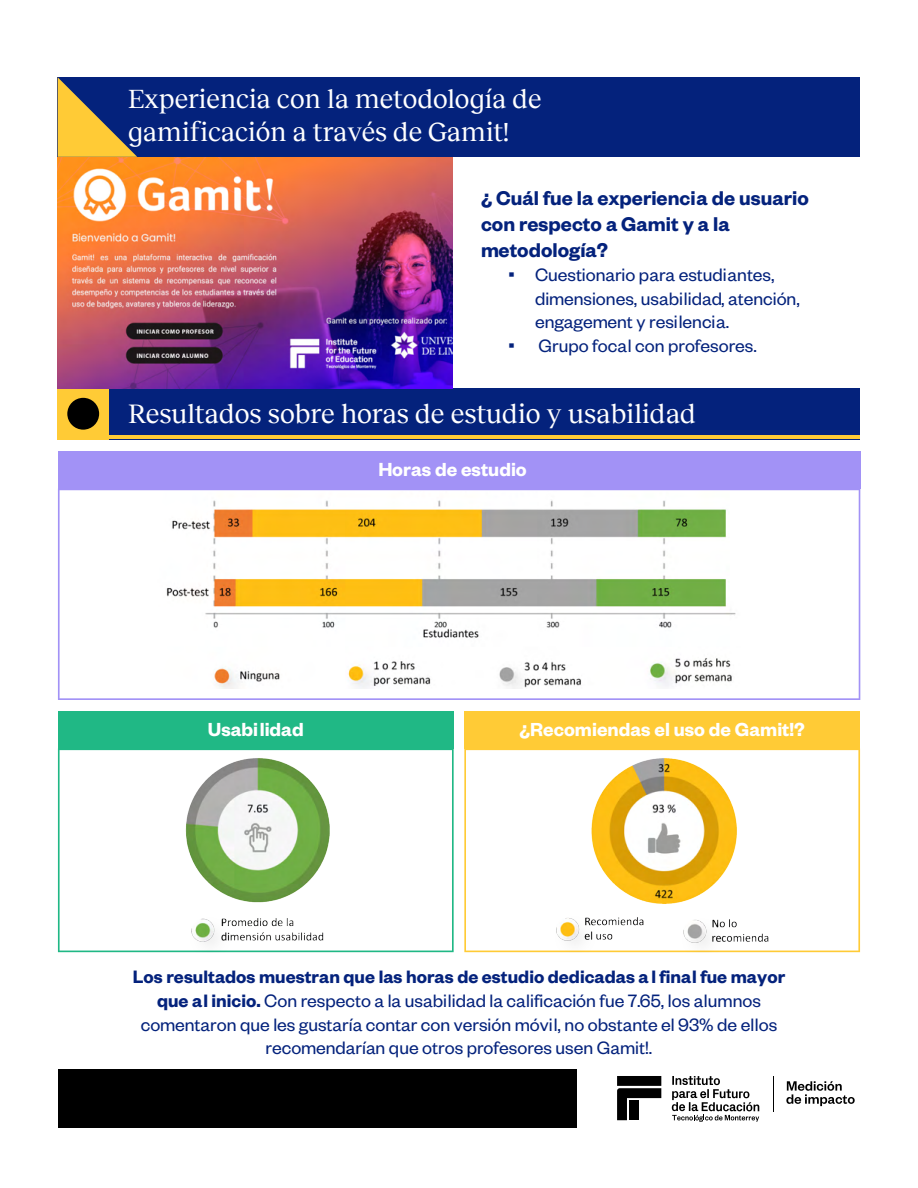
<style>
.page{position:relative;width:918px;height:1188px;background:#fff}
.page>*{position:absolute;margin:0;border:0;box-sizing:border-box;transform-origin:0 0}
.t1{font:27.45px "Reckless";color:#fff}
.t2{font:27px/32.4px "Reckless";color:#fff}
.t3{font:600 21.9px/26.2px "Founders Grotesk";color:#04227c}
.t4{font:600 20.85px "Founders Grotesk";color:#fff}
.t5{font:19.65px/23.7px "Founders Grotesk";color:#04227c}
.s1{font-family:"Times New Roman"}
.s2{font-weight:600}
</style>
<div class="page">
<svg style="left:786px;top:1081px;width:69px;height:25px"></svg>
<hr style="left:773px;top:1076px;width:1px;height:35px;background:#000">
<svg style="left:672px;top:1076px;width:87px;height:46px"></svg>
<div style="left:617px;top:1076px;width:44px;height:10px;background:#000"></div>
<svg style="left:617px;top:1088px;width:44px;height:32px"></svg>
<div style="left:58px;top:1070px;width:519px;height:58px;background:#000"></div>
<div style="left:58px;top:711px;width:396px;height:37px;background:#20b885"></div>
<svg style="left:58px;top:748px;width:396px;height:204px"></svg>
<div style="left:464px;top:711px;width:396px;height:37px;background:#ffcb36"></div>
<svg style="left:464px;top:748px;width:396px;height:204px"></svg>
<img style="left:554px;top:749px;width:226px;height:203px">
<img style="left:141px;top:748px;width:188px;height:204px">
<div style="left:58px;top:388px;width:802px;height:51px;background:#04227c"></div>
<hr style="left:58px;top:436px;width:802px;height:3px;background:#ffcb36">
<div style="left:58px;top:388px;width:51px;height:51px;background:#ffcb36"></div>
<div style="left:67px;top:398px;width:32px;height:32px;background:#000;border-radius:50%"></div>
<div style="left:58px;top:451px;width:802px;height:38px;background:#a292f6"></div>
<svg style="left:58px;top:489px;width:802px;height:211px"></svg>
<img style="left:158px;top:492px;width:590px;height:196px">
<img style="left:58px;top:157px;width:395px;height:231px">
<div style="left:58px;top:77px;width:802px;height:80px;background:#04227c"></div>
<svg style="left:58px;top:77px;width:79px;height:80px"></svg>
<h2 class="t2" style="left:128px;top:82px;width:415px">Experiencia con la metodología de gamificación a través de Gamit!</h2>
<p class="t3" style="left:481px;top:183px;width:329px">¿ Cuál fue la experiencia de usuario con respecto a Gamit y a la metodología?</p>
<p class="t5" style="left:535px;top:262px;width:266px;text-indent:-27px"><span class="s1">▪</span> Cuestionario para estudiantes, dimensiones, usabilidad, atención, engagement y resilencia.</p>
<p class="t5" style="left:508px;top:333px;width:250px"><span class="s1">▪</span> Grupo focal con profesores.</p>
<h1 class="t1" style="left:128px;top:394px;width:569px">Resultados sobre horas de estudio y usabilidad</h1>
<p class="t4" style="left:379px;top:456px;width:150px">Horas de estudio</p>
<p class="t4" style="left:208px;top:716px;width:97px">Usabilidad</p>
<p class="t4" style="left:520px;top:716px;width:287px">¿Recomiendas el uso de Gamit!?</p>
<p class="t5" style="left:133px;top:964px;width:654px;text-align:center"><span class="s2">Los resultados muestran que las horas de estudio dedicadas a l final fue mayor que al inicio.</span> Con respecto a la usabilidad la calificación fue 7.65, los alumnos comentaron que les gustaría contar con versión móvil, no obstante el 93% de ellos recomendarían que otros profesores usen Gamit!.</p>
</div>
